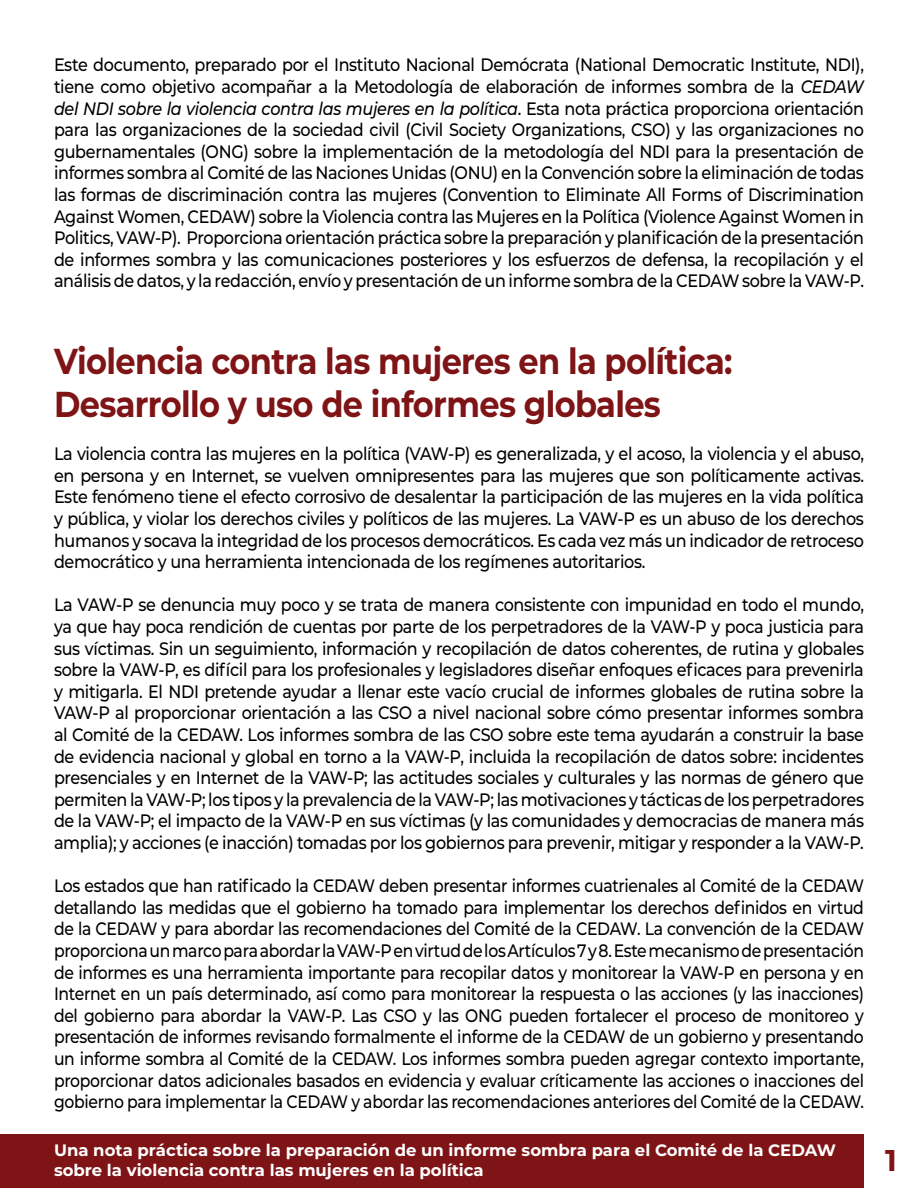
<style>
.page{position:relative;width:918px;height:1188px;background:#fff}
.page>*{position:absolute;margin:0;border:0;box-sizing:border-box;transform-origin:0 0}
.t1{font:700 36px/43.2px "Montserrat";letter-spacing:-.02em;color:#7e1416;scale:.89 1}
.t2{font:700 30px "Montserrat";color:#7e1416}
.Body_Text{font:500 18px/21.6px "Montserrat";letter-spacing:-.02em;color:#000;text-align:justify;scale:.89 1}
.Body_Text-2{font:500 18px/21.6px "Montserrat";letter-spacing:-.02em;color:#000;text-align:justify;scale:.87 1}
.t3{font:700 16.5px/19.8px "Montserrat";color:#fff}
.s1{font-style:italic}
</style>
<div class="page">
<div style="left:0;top:1134px;width:864px;height:54px;background:#7e1416"></div>
<p class="Body_Text" style="left:54px;top:54px;width:912px">Este documento, preparado por el Instituto Nacional Demócrata (National Democratic Institute, NDI), tiene como objetivo acompañar a la Metodología de elaboración de informes sombra de la <span class="s1">CEDAW del NDI sobre la violencia contra las mujeres en la política</span>. Esta nota práctica proporciona orientación para las organizaciones de la sociedad civil (Civil Society Organizations, CSO) y las organizaciones no gubernamentales (ONG) sobre la implementación de la metodología del NDI para la presentación de informes sombra al Comité de las Naciones Unidas (ONU) en la Convención sobre la eliminación de todas las formas de discriminación contra las mujeres (Convention to Eliminate All Forms of Discrimination Against Women, CEDAW) sobre la Violencia contra las Mujeres en la Política (Violence Against Women in Politics, VAW-P). Proporciona orientación práctica sobre la preparación y planificación de la presentación de informes sombra y las comunicaciones posteriores y los esfuerzos de defensa, la recopilación y el análisis de datos, y la redacción, envío y presentación de un informe sombra de la CEDAW sobre la VAW-P.</p>
<p class="t1" style="left:54px;top:338px;width:764px">Violencia contra las mujeres en la política:<br>Desarrollo y uso de informes globales</p>
<p class="Body_Text" style="left:54px;top:442px;width:912px">La violencia contra las mujeres en la política (VAW-P) es generalizada, y el acoso, la violencia y el abuso, en persona y en Internet, se vuelven omnipresentes para las mujeres que son políticamente activas.<br>Este fenómeno tiene el efecto corrosivo de desalentar la participación de las mujeres en la vida política y pública, y violar los derechos civiles y políticos de las mujeres. La VAW-P es un abuso de los derechos humanos y socava la integridad de los procesos democráticos. Es cada vez más un indicador de retroceso democrático y una herramienta intencionada de los regímenes autoritarios.</p>
<p class="Body_Text" style="left:54px;top:594px;width:912px">La VAW-P se denuncia muy poco y se trata de manera consistente con impunidad en todo el mundo, ya que hay poca rendición de cuentas por parte de los perpetradores de la VAW-P y poca justicia para sus víctimas. Sin un seguimiento, información y recopilación de datos coherentes, de rutina y globales sobre la VAW-P, es difícil para los profesionales y legisladores diseñar enfoques eficaces para prevenirla y mitigarla. El NDI pretende ayudar a llenar este vacío crucial de informes globales de rutina sobre la VAW-P al proporcionar orientación a las CSO a nivel nacional sobre cómo presentar informes sombra al Comité de la CEDAW. Los informes sombra de las CSO sobre este tema ayudarán a construir la base de evidencia nacional y global en torno a la VAW-P, incluida la recopilación de datos sobre: incidentes presenciales y en Internet de la VAW-P; las actitudes sociales y culturales y las normas de género que permiten la VAW-P; los tipos y la prevalencia de la VAW-P; las motivaciones y tácticas de los perpetradores de la VAW-P; el impacto de la VAW-P en sus víctimas (y las comunidades y democracias de manera más amplia); y acciones (e inacción) tomadas por los gobiernos para prevenir, mitigar y responder a la VAW-P.</p>
<p class="Body_Text-2" style="left:54px;top:874px;width:933px">Los estados que han ratificado la CEDAW deben presentar informes cuatrienales al Comité de la CEDAW detallando las medidas que el gobierno ha tomado para implementar los derechos definidos en virtud de la CEDAW y para abordar las recomendaciones del Comité de la CEDAW. La convención de la CEDAW proporciona un marco para abordar la VAW-P en virtud de los Artículos 7 y 8. Este mecanismo de presentación de informes es una herramienta importante para recopilar datos y monitorear la VAW-P en persona y en Internet en un país determinado, así como para monitorear la respuesta o las acciones (y las inacciones) del gobierno para abordar la VAW-P. Las CSO y las ONG pueden fortalecer el proceso de monitoreo y presentación de informes revisando formalmente el informe de la CEDAW de un gobierno y presentando un informe sombra al Comité de la CEDAW. Los informes sombra pueden agregar contexto importante, proporcionar datos adicionales basados en evidencia y evaluar críticamente las acciones o inacciones del gobierno para implementar la CEDAW y abordar las recomendaciones anteriores del Comité de la CEDAW.</p>
<p class="t3" style="left:54px;top:1139px;width:784px">Una nota práctica sobre la preparación de un informe sombra para el Comité de la CEDAW sobre la violencia contra las mujeres en la política</p>
<h2 class="t2" style="left:885px;top:1139px;width:13px">1</h2>
</div>
